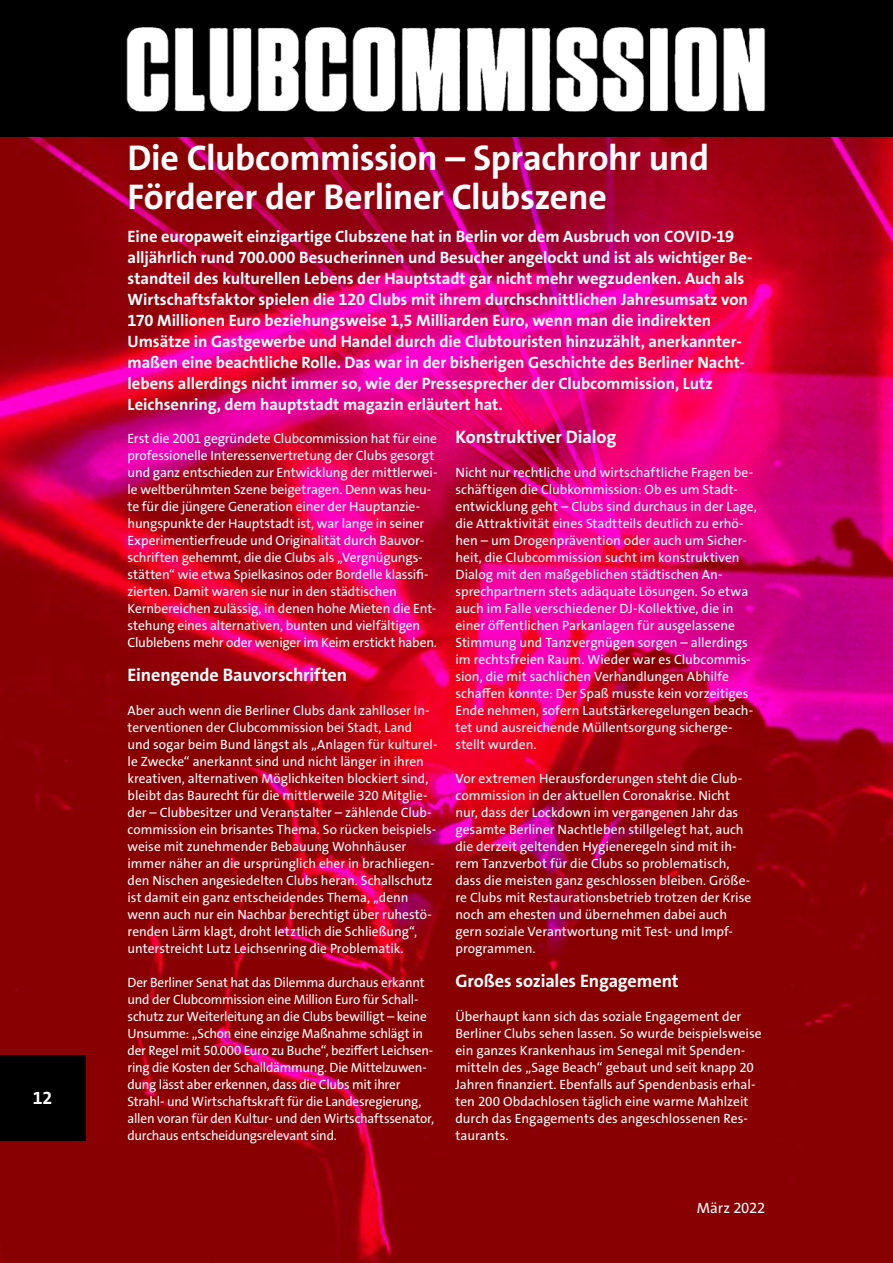
<style>
.page{position:relative;width:893px;height:1263px;background:#fff}
.page>*{position:absolute;margin:0;border:0;box-sizing:border-box;transform-origin:0 0}
.t1{font:700 36px/39px "The Sans Os F";letter-spacing:-.01em;color:#fff}
.t2{font:700 18.15px "The Sans Os F";letter-spacing:-.01em;color:#fff}
.t3{font:700 18px "The Sans Os F";color:#fff}
.t4{font:700 16.5px/21px "The Sans Os F";letter-spacing:-.005em;color:#fff}
.t5{font:15px "The Sans Os F";letter-spacing:-.015em;color:#fff}
.t6{font:13.5px/17px "The Sans Os F";letter-spacing:-.005em;color:#fff}
</style>
<div class="page">
<img style="left:0;top:136px;width:893px;height:1127px">
<div style="left:0;top:0;width:893px;height:136px;background:#000"></div>
<img style="left:126px;top:27px;width:640px;height:85px">
<div style="left:0;top:1056px;width:85px;height:85px;background:#000"></div>
<h3 class="t3" style="left:33px;top:1087px;width:21px">12</h3>
<h1 class="t1" style="left:128px;top:138px;width:583px">Die Clubcommission – Sprachrohr und<br>Förderer der Berliner Clubszene</h1>
<p class="t4" style="left:128px;top:226px;width:627px">Eine europaweit einzigartige Clubszene hat in Berlin vor dem Ausbruch von COVID-19 alljährlich rund 700.000 Besucherinnen und Besucher angelockt und ist als wichtiger Be&shy;standteil des kulturellen Lebens der Hauptstadt gar nicht mehr wegzudenken. Auch als Wirtschaftsfaktor spielen die 120 Clubs mit ihrem durchschnittlichen Jahresumsatz von 170 Millionen Euro beziehungsweise 1,5 Milliarden Euro, wenn man die indirekten Umsätze in Gastgewerbe und Handel durch die Clubtouristen hinzuzählt, anerkannter&shy;maßen eine beachtliche Rolle. Das war in der bisherigen Geschichte des Berliner Nacht&shy;lebens allerdings nicht immer so, wie der Pressesprecher der Clubcommission, Lutz Leichsenring, dem hauptstadt magazin erläutert hat.</p>
<p class="t6" style="left:128px;top:430px;width:311px">Erst die 2001 gegründete Clubcommission hat für eine professionelle Interessenvertretung der Clubs gesorgt und ganz entschieden zur Entwicklung der mittlerwei&shy;le weltberühmten Szene beigetragen. Denn was heu&shy;te für die jüngere Generation einer der Hauptanzie&shy;hungspunkte der Hauptstadt ist, war lange in seiner Experimentierfreude und Originalität durch Bauvor&shy;schriften gehemmt, die die Clubs als „Vergnügungs&shy;stätten“ wie etwa Spielkasinos oder Bordelle klassifi&shy;zierten. Damit waren sie nur in den städtischen Kernbereichen zulässig, in denen hohe Mieten die Ent&shy;stehung eines alternativen, bunten und vielfältigen Clublebens mehr oder weniger im Keim erstickt haben.</p>
<h2 class="t2" style="left:128px;top:663px;width:221px">Einengende Bauvorschriften</h2>
<p class="t6" style="left:128px;top:702px;width:311px">Aber auch wenn die Berliner Clubs dank zahlloser In&shy;terventionen der Clubcommission bei Stadt, Land und sogar beim Bund längst als „Anlagen für kulturel&shy;le Zwecke“ anerkannt sind und nicht länger in ihren kreativen, alternativen Möglichkeiten blockiert sind, bleibt das Baurecht für die mittlerweile 320 Mitglie&shy;der – Clubbesitzer und Veranstalter – zählende Club&shy;commission ein brisantes Thema. So rücken beispiels&shy;weise mit zunehmender Bebauung Wohnhäuser immer näher an die ursprünglich eher in brachliegen&shy;den Nischen angesiedelten Clubs heran. Schallschutz ist damit ein ganz entscheidendes Thema, „denn wenn auch nur ein Nachbar berechtigt über ruhestö&shy;renden Lärm klagt, droht letztlich die Schließung“, unterstreicht Lutz Leichsenring die Problematik.</p>
<p class="t6" style="left:128px;top:974px;width:308px">Der Berliner Senat hat das Dilemma durchaus erkannt und der Clubcommission eine Million Euro für Schall&shy;schutz zur Weiterleitung an die Clubs bewilligt – keine Unsumme: „Schon eine einzige Maßnahme schlägt in der Regel mit 50.000 Euro zu Buche“, beziffert Leichsen&shy;ring die Kosten der Schalldämmung. Die Mittelzuwen&shy;dung lässt aber erkennen, dass die Clubs mit ihrer Strahl- und Wirtschaftskraft für die Landesregierung, allen voran für den Kultur- und den Wirtschaftssenator, durchaus entscheidungsrelevant sind.</p>
<h2 class="t2" style="left:455px;top:425px;width:162px">Konstruktiver Dialog</h2>
<p class="t6" style="left:455px;top:464px;width:303px">Nicht nur rechtliche und wirtschaftliche Fragen be&shy;schäftigen die Clubkommission: Ob es um Stadt&shy;entwicklung geht – Clubs sind durchaus in der Lage, die Attraktivität eines Stadtteils deutlich zu erhö&shy;hen – um Drogenprävention oder auch um Sicher&shy;heit, die Clubcommission sucht im konstruktiven Dialog mit den maßgeblichen städtischen An&shy;sprechpartnern stets adäquate Lösungen. So etwa auch im Falle verschiedener DJ-Kollektive, die in einer öffentlichen Parkanlagen für ausgelassene Stimmung und Tanzvergnügen sorgen – allerdings im rechtsfreien Raum. Wieder war es Clubcommis&shy;sion, die mit sachlichen Verhandlungen Abhilfe schaffen konnte: Der Spaß musste kein vorzeitiges Ende nehmen, sofern Lautstärkeregelungen beach&shy;tet und ausreichende Müllentsorgung sicherge&shy;stellt wurden.</p>
<p class="t6" style="left:455px;top:770px;width:297px">Vor extremen Herausforderungen steht die Club&shy;commission in der aktuellen Coronakrise. Nicht nur, dass der Lockdown im vergangenen Jahr das gesamte Berliner Nachtleben stillgelegt hat, auch die derzeit geltenden Hygieneregeln sind mit ih&shy;rem Tanzverbot für die Clubs so problematisch, dass die meisten ganz geschlossen bleiben. Größe&shy;re Clubs mit Restaurationsbetrieb trotzen der Krise noch am ehesten und übernehmen dabei auch gern soziale Verantwortung mit Test- und Impf&shy;programmen.</p>
<h2 class="t2" style="left:455px;top:969px;width:225px">Großes soziales Engagement</h2>
<p class="t6" style="left:455px;top:1008px;width:308px">Überhaupt kann sich das soziale Engagement der Berliner Clubs sehen lassen. So wurde beispielsweise ein ganzes Krankenhaus im Senegal mit Spenden&shy;mitteln des „Sage Beach“ gebaut und seit knapp 20<br>Jahren finanziert. Ebenfalls auf Spendenbasis erhal&shy;ten 200 Obdachlosen täglich eine warme Mahlzeit durch das Engagements des angeschlossenen Res&shy;taurants.</p>
<p class="t5" style="left:697px;top:1198px;width:70px">März 2022</p>
</div>
